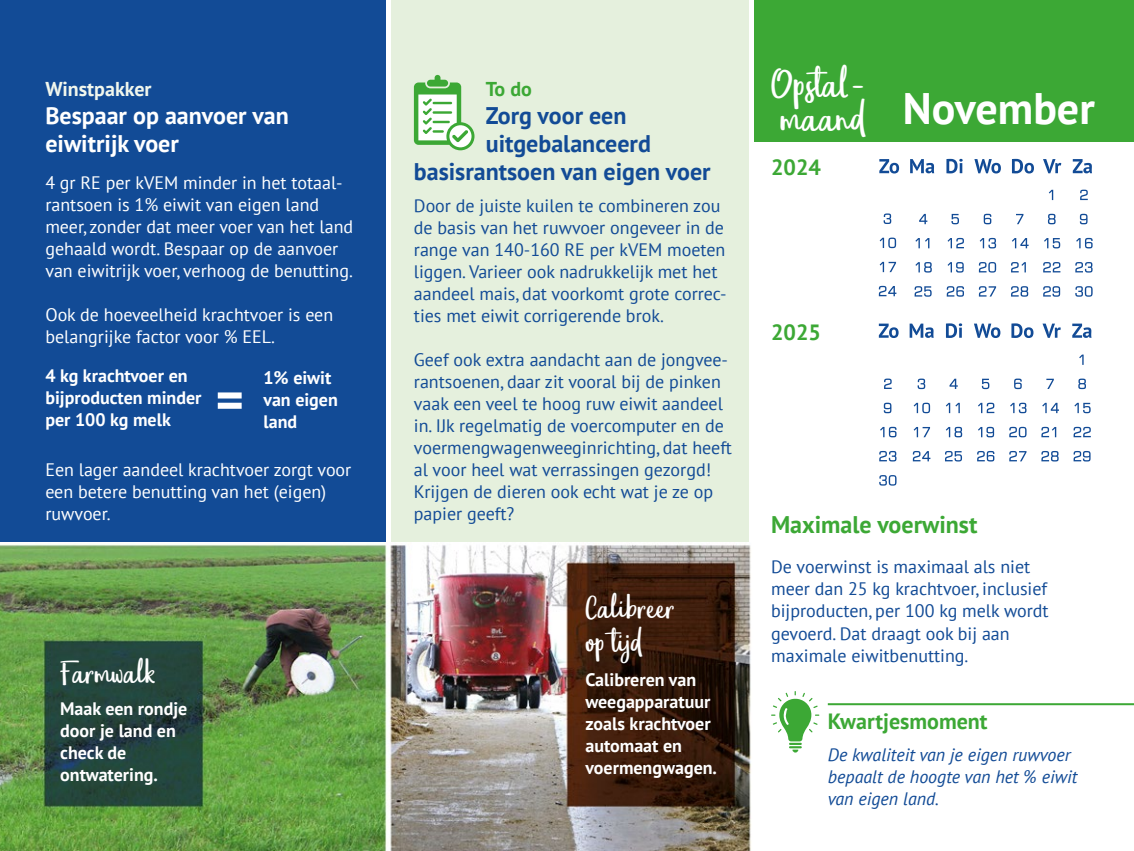
<style>
.page{position:relative;width:1134px;height:851px;background:#fff}
.page>*{position:absolute;margin:0;border:0;box-sizing:border-box;transform-origin:0 0}
.t1{font:700 54px "PT Sans";color:#fff}
.t2{font:46px/34px "Eufoniem One";color:#fff}
.t3{font:700 44px "PT Sans";color:#fff}
.t4{font:36px/34px "Eufoniem One";color:#fff}
.t5{font:700 24px/28px "PT Sans";color:#124b96;text-align:center}
.t6{font:700 24px/28px "PT Sans";color:#fff}
.t7{font:700 24px "PT Sans";color:#3ca835}
.t8{font:700 22px "PT Sans";color:#3ca835}
.t9{font:700 20px "PT Sans";color:#f1f7ed}
.t10{font:700 20px "PT Sans";color:#3ca835}
.t11{font:18px/22px "PT Sans";color:#124b96}
.t12{font:18px/22px "PT Sans";color:#fff}
.t13{font:700 18px/22px "PT Sans";color:#fff}
.t14{font:italic 18px/22px "PT Sans";color:#124b96}
</style>
<div class="page">
<img style="left:0;top:530px;width:751px;height:320px">
<div style="left:0;top:0;width:386px;height:541px;background:#124b96"></div>
<div style="left:391px;top:0;width:357px;height:541px;background:#e5f0dd"></div>
<hr style="left:828px;top:703px;width:306px;height:2px;background:#3ca835">
<svg style="left:771px;top:691px;width:48px;height:61px"></svg>
<svg style="left:414px;top:75px;width:60px;height:75px"></svg>
<svg style="left:1075px;top:286px;width:17px;height:10px"></svg>
<svg style="left:1043px;top:286px;width:17px;height:11px"></svg>
<svg style="left:1011px;top:286px;width:17px;height:10px"></svg>
<svg style="left:979px;top:286px;width:17px;height:10px"></svg>
<svg style="left:947px;top:286px;width:17px;height:11px"></svg>
<svg style="left:914px;top:286px;width:18px;height:10px"></svg>
<svg style="left:879px;top:286px;width:17px;height:10px"></svg>
<svg style="left:1075px;top:262px;width:17px;height:10px"></svg>
<svg style="left:1043px;top:262px;width:17px;height:10px"></svg>
<svg style="left:1011px;top:262px;width:15px;height:10px"></svg>
<svg style="left:979px;top:262px;width:17px;height:10px"></svg>
<svg style="left:947px;top:262px;width:17px;height:10px"></svg>
<svg style="left:915px;top:262px;width:17px;height:10px"></svg>
<svg style="left:880px;top:262px;width:16px;height:10px"></svg>
<svg style="left:1076px;top:238px;width:16px;height:10px"></svg>
<svg style="left:1044px;top:238px;width:16px;height:10px"></svg>
<svg style="left:1012px;top:238px;width:17px;height:10px"></svg>
<svg style="left:980px;top:238px;width:16px;height:10px"></svg>
<svg style="left:947px;top:238px;width:17px;height:10px"></svg>
<svg style="left:915px;top:238px;width:14px;height:10px"></svg>
<svg style="left:880px;top:237px;width:16px;height:11px"></svg>
<svg style="left:1080px;top:214px;width:7px;height:10px"></svg>
<svg style="left:1048px;top:214px;width:7px;height:10px"></svg>
<svg style="left:1016px;top:214px;width:7px;height:10px"></svg>
<svg style="left:984px;top:214px;width:7px;height:10px"></svg>
<svg style="left:951px;top:214px;width:8px;height:10px"></svg>
<svg style="left:919px;top:214px;width:8px;height:10px"></svg>
<svg style="left:884px;top:213px;width:7px;height:11px"></svg>
<svg style="left:1080px;top:190px;width:8px;height:10px"></svg>
<svg style="left:1049px;top:190px;width:4px;height:10px"></svg>
<svg style="left:910px;top:159px;width:182px;height:14px"></svg>
<svg style="left:879px;top:159px;width:20px;height:14px"></svg>
<svg style="left:879px;top:475px;width:17px;height:10px"></svg>
<svg style="left:1073px;top:451px;width:17px;height:10px"></svg>
<svg style="left:1041px;top:451px;width:18px;height:10px"></svg>
<svg style="left:1009px;top:451px;width:17px;height:10px"></svg>
<svg style="left:977px;top:451px;width:17px;height:10px"></svg>
<svg style="left:945px;top:451px;width:17px;height:10px"></svg>
<svg style="left:913px;top:451px;width:17px;height:10px"></svg>
<svg style="left:879px;top:451px;width:17px;height:10px"></svg>
<svg style="left:1073px;top:427px;width:18px;height:10px"></svg>
<svg style="left:1041px;top:427px;width:15px;height:10px"></svg>
<svg style="left:1009px;top:427px;width:17px;height:10px"></svg>
<svg style="left:978px;top:427px;width:16px;height:10px"></svg>
<svg style="left:946px;top:427px;width:16px;height:10px"></svg>
<svg style="left:914px;top:427px;width:16px;height:10px"></svg>
<svg style="left:880px;top:427px;width:16px;height:10px"></svg>
<svg style="left:1074px;top:403px;width:17px;height:10px"></svg>
<svg style="left:1042px;top:403px;width:17px;height:10px"></svg>
<svg style="left:1010px;top:402px;width:16px;height:11px"></svg>
<svg style="left:978px;top:402px;width:16px;height:11px"></svg>
<svg style="left:946px;top:403px;width:14px;height:10px"></svg>
<svg style="left:914px;top:402px;width:16px;height:11px"></svg>
<svg style="left:884px;top:402px;width:7px;height:11px"></svg>
<svg style="left:1078px;top:378px;width:8px;height:11px"></svg>
<svg style="left:1046px;top:378px;width:8px;height:11px"></svg>
<svg style="left:1014px;top:378px;width:8px;height:11px"></svg>
<svg style="left:982px;top:378px;width:7px;height:11px"></svg>
<svg style="left:949px;top:378px;width:9px;height:11px"></svg>
<svg style="left:917px;top:378px;width:8px;height:11px"></svg>
<svg style="left:884px;top:378px;width:8px;height:11px"></svg>
<svg style="left:1079px;top:354px;width:4px;height:11px"></svg>
<svg style="left:910px;top:323px;width:181px;height:15px"></svg>
<svg style="left:879px;top:323px;width:19px;height:15px"></svg>
<div style="left:754px;top:0;width:380px;height:142px;background:#3ca835"></div>
<p class="t9" style="left:45px;top:76px;width:108px">Winstpakker</p>
<h3 class="t6" style="left:45px;top:101px;width:245px">Bespaar op aanvoer van eiwitrijk voer</h3>
<p class="t12" style="left:45px;top:172px;width:309px">4 gr RE per kVEM minder in het totaal&shy;rantsoen is 1% eiwit van eigen land meer, zonder dat meer voer van het land gehaald wordt. Bespaar op de aanvoer van eiwitrijk voer, verhoog de benutting.</p>
<p class="t12" style="left:45px;top:303px;width:289px">Ook de hoeveelheid krachtvoer is een belangrijke factor voor % EEL.</p>
<p class="t13" style="left:45px;top:364px;width:158px">4 kg krachtvoer en bijproducten minder per 100 kg melk</p>
<p class="t13" style="left:263px;top:366px;width:76px">1% eiwit van eigen</p>
<h1 class="t1" style="left:215px;top:364px;width:30px">=</h1>
<p class="t13" style="left:263px;top:410px;width:35px">land</p>
<p class="t12" style="left:45px;top:457px;width:308px">Een lager aandeel krachtvoer zorgt voor een betere benutting van het (eigen) ruwvoer.</p>
<h3 class="t4" style="left:60px;top:657px;width:97px">Farmwalk</h3>
<p class="t13" style="left:60px;top:697px;width:129px">Maak een rondje door je land en check de ontwatering.</p>
<p class="t10" style="left:486px;top:76px;width:48px">To do</p>
<h3 class="t5" style="left:414px;top:101px;width:298px">Zorg voor een uitgebalanceerd basisrantsoen van eigen voer</h3>
<p class="t11" style="left:414px;top:194px;width:314px">Door de juiste kuilen te combineren zou de basis van het ruwvoer ongeveer in de range van 140-160 RE per kVEM moeten liggen. Varieer ook nadrukkelijk met het aandeel mais, dat voorkomt grote correc&shy;ties met eiwit corrigerende brok.</p>
<p class="t11" style="left:414px;top:348px;width:320px">Geef ook extra aandacht aan de jongvee&shy;rantsoenen, daar zit vooral bij de pinken vaak een veel te hoog ruw eiwit aandeel in. IJk regelmatig de voercomputer en de voermengwagenweeginrichting, dat heeft al voor heel wat verrassingen gezorgd!<br>Krijgen de dieren ook echt wat je ze op papier geeft?</p>
<h3 class="t4" style="left:585px;top:592px;width:91px">Calibreer op tijd</h3>
<p class="t13" style="left:585px;top:667px;width:133px">Calibreren van weegapparatuur zoals krachtvoer automaat en voermengwagen.</p>
<h2 class="t2" style="left:771px;top:69px;width:97px">Opstal&shy;maand</h2>
<p class="t8" style="left:771px;top:153px;width:51px">2024</p>
<h3 class="t3" style="left:903px;top:79px;width:193px">November</h3>
<p class="t8" style="left:771px;top:317px;width:51px">2025</p>
<h3 class="t7" style="left:771px;top:508px;width:208px">Maximale voerwinst</h3>
<p class="t11" style="left:771px;top:555px;width:279px">De voerwinst is maximaal als niet meer dan 25 kg krachtvoer, inclusief bijproducten, per 100 kg melk wordt gevoerd. Dat draagt ook bij aan maximale eiwitbenutting.</p>
<p class="t8" style="left:828px;top:706px;width:161px">Kwartjesmoment</p>
<p class="t14" style="left:828px;top:742px;width:251px">De kwaliteit van je eigen ruwvoer bepaalt de hoogte van het % eiwit van eigen land.</p>
</div>
